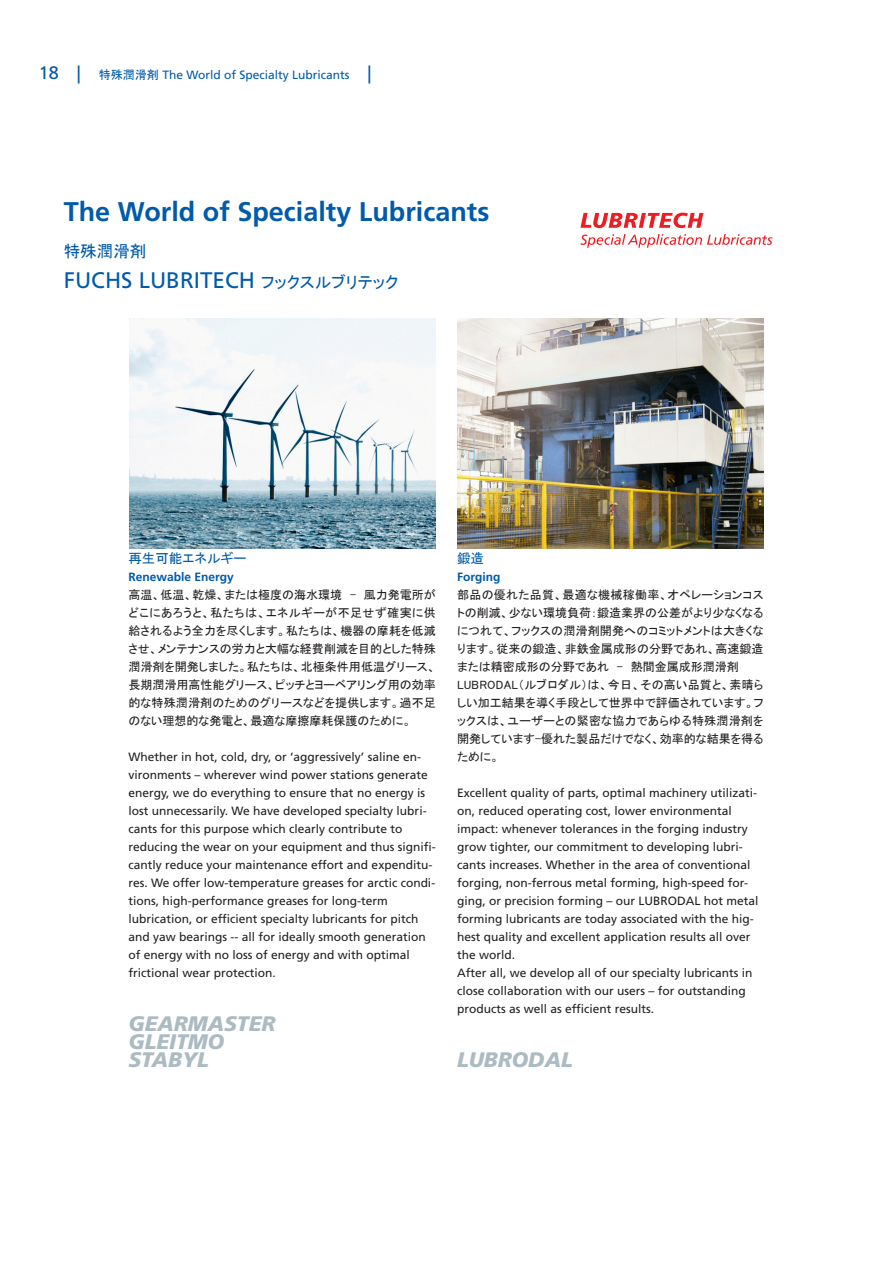
<style>
.page{position:relative;width:893px;height:1263px;background:#fff}
.page>*{position:absolute;margin:0;border:0;box-sizing:border-box;transform-origin:0 0}
.t1{font:700 27px "Frutiger LT Std";color:#015aaa}
.t2{font:22.5px "Frutiger LT Std";color:#015aaa}
.t3{font:italic 900 21px/18px "Frutiger LT Std";color:#acbac1}
.t4{font:16.5px "MS P Gothic";color:#015aaa}
.t5{font:13.5px "MS P Gothic";color:#015aaa}
.t6{font:12px/18px "Frutiger LT Std";color:#231f20}
.t7{font:12px/18px "MS P Gothic";letter-spacing:.005em;color:#231f20;text-align:justify}
.t8{font:12px "Frutiger LT Std";color:#015aaa}
.t9{font:700 12px "Frutiger LT Std";color:#015aaa}
.s1{font-size:18px}
.s2{font-family:"MS P Gothic"}
.s3{font-family:"MS P Gothic";font-size:16.5px}
</style>
<div class="page">
<img style="left:457px;top:318px;width:307px;height:230px">
<img style="left:130px;top:318px;width:306px;height:230px">
<svg style="left:580px;top:213px;width:123px;height:15px"></svg>
<svg style="left:580px;top:234px;width:192px;height:14px"></svg>
<p class="t8" style="left:39px;top:68px;width:334px"><span class="s1">18 |</span> <span class="s2">特殊潤滑剤</span> The World of Specialty Lubricants <span class="s1">|</span></p>
<h1 class="t1" style="left:64px;top:196px;width:427px">The World of Specialty Lubricants</h1>
<h3 class="t4" style="left:64px;top:243px;width:84px">特殊潤滑剤</h3>
<h2 class="t2" style="left:64px;top:267px;width:336px">FUCHS LUBRITECH <span class="s3">フックスルブリテック</span></h2>
<p class="t5" style="left:128px;top:551px;width:120px">再生可能エネルギー</p>
<p class="t9" style="left:128px;top:570px;width:107px">Renewable Energy</p>
<p class="t7" style="left:128px;top:585px;width:309px">高温、低温、乾燥、または極度の海水環境 - 風力発電所がどこにあろうと、私たちは、エネルギーが不足せず確実に供給されるよう全力を尽くします。私たちは、機器の摩耗を低減させ、メンテナンスの労力と大幅な経費削減を目的とした特殊潤滑剤を開発しました。私たちは、北極条件用低温グリース、長期潤滑用高性能グリース、ピッチとヨーベアリング用の効率的な特殊潤滑剤のためのグリースなどを提供します。過不足のない理想的な発電と、最適な摩擦摩耗保護のために。</p>
<p class="t6" style="left:128px;top:748px;width:309px">Whether in hot, cold, dry, or ‘aggressively’ saline en&shy;vironments – wherever wind power stations generate energy, we do everything to ensure that no energy is lost unnecessarily. We have developed specialty lubri&shy;cants for this purpose which clearly contribute to reducing the wear on your equipment and thus signifi&shy;cantly reduce your maintenance effort and expenditu&shy;res. We offer low-temperature greases for arctic condi&shy;tions, high-performance greases for long-term lubrication, or efficient specialty lubricants for pitch and yaw bearings -- all for ideally smooth generation of energy with no loss of energy and with optimal frictional wear protection.</p>
<h3 class="t3" style="left:128px;top:1015px;width:149px">GEARMASTER<br>GLEITMO<br>STABYL</h3>
<p class="t5" style="left:457px;top:551px;width:28px">鍛造</p>
<p class="t9" style="left:457px;top:570px;width:45px">Forging</p>
<p class="t7" style="left:457px;top:585px;width:308px;text-align:left">部品の優れた品質、最適な機械稼働率、オペレーションコストの削減、少ない環境負荷：鍛造業界の公差がより少なくなるにつれて、フックスの潤滑剤開発へのコミットメントは大きくなります。従来の鍛造、非鉄金属成形の分野であれ、高速鍛造または精密成形の分野であれ　-　熱間金属成形潤滑剤<br>LUBRODAL（ルブロダル）は、今日、その高い品質と、素晴らしい加工結果を導く手段として世界中で評価されています。フックスは、ユーザーとの緊密な協力であらゆる特殊潤滑剤を開発しています-優れた製品だけでなく、効率的な結果を得るために。</p>
<p class="t6" style="left:457px;top:784px;width:303px">Excellent quality of parts, optimal machinery utilizati&shy;on, reduced operating cost, lower environmental impact: whenever tolerances in the forging industry grow tighter, our commitment to developing lubri&shy;cants increases. Whether in the area of conventional forging, non-ferrous metal forming, high-speed for&shy;ging, or precision forming – our LUBRODAL hot metal forming lubricants are today associated with the hig&shy;hest quality and excellent application results all over the world.<br>After all, we develop all of our specialty lubricants in close collaboration with our users – for outstanding products as well as efficient results.</p>
<h3 class="t3" style="left:457px;top:1051px;width:117px">LUBRODAL</h3>
</div>
